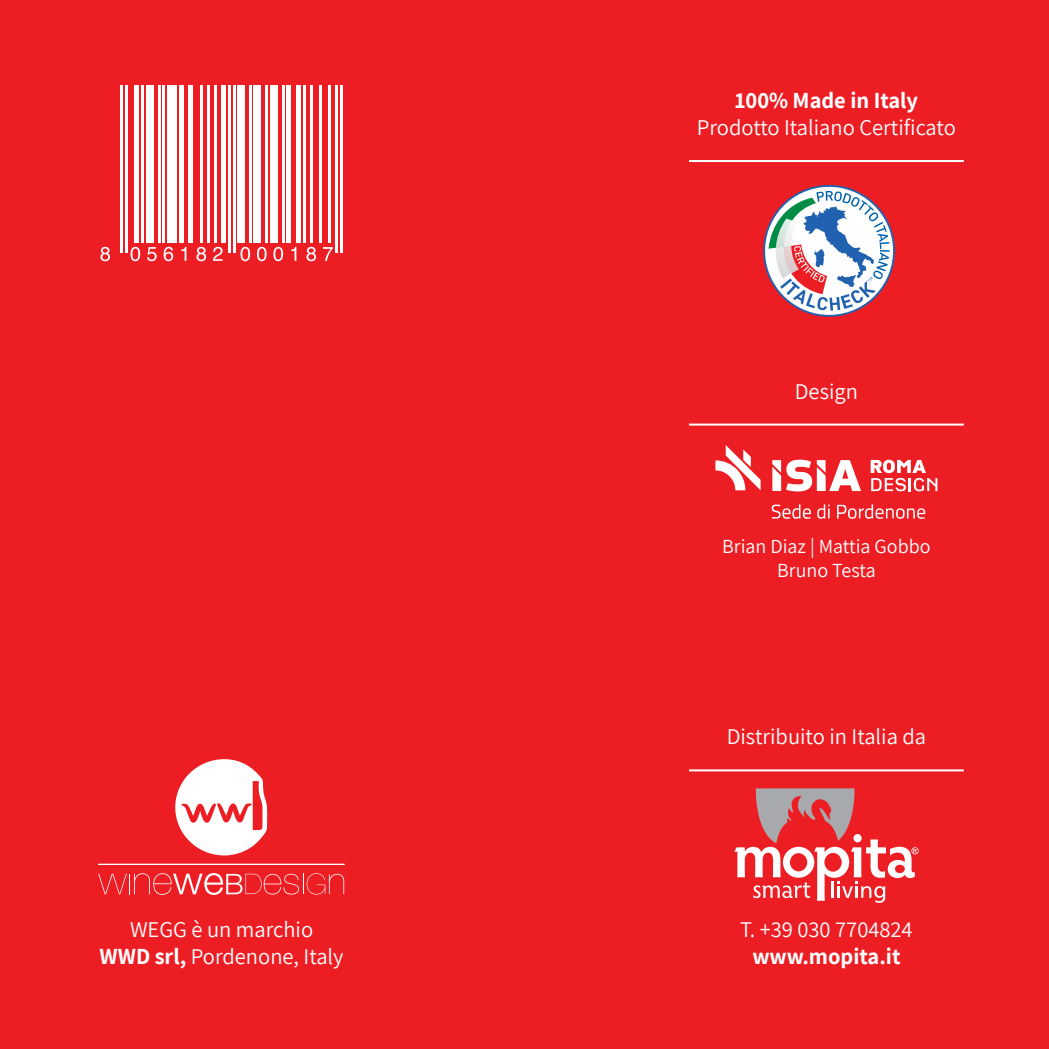
<style>
.page{position:relative;width:1049px;height:1049px;background:#ed1d24}
.page>*{position:absolute;margin:0;border:0;box-sizing:border-box;transform-origin:0 0}
.t1{font:22.5px/27px "Assistant";color:#fff;text-align:center}
.t2{font:700 22.5px "Assistant";color:#fff}
.t3{font:20px/24px "Assistant";color:#fff;text-align:center}
.s1{font-weight:700}
</style>
<div class="page">
<hr style="left:689px;top:424px;width:275px;height:2px;background:#fff">
<svg style="left:715px;top:445px;width:45px;height:45px"></svg>
<svg style="left:772px;top:459px;width:89px;height:33px"></svg>
<svg style="left:771px;top:504px;width:40px;height:15px"></svg>
<svg style="left:871px;top:460px;width:66px;height:31px"></svg>
<svg style="left:837px;top:504px;width:88px;height:15px"></svg>
<svg style="left:817px;top:504px;width:12px;height:15px"></svg>
<hr style="left:689px;top:160px;width:275px;height:2px;background:#fff">
<svg style="left:763px;top:185px;width:132px;height:132px"></svg>
<svg style="left:175px;top:759px;width:92px;height:96px"></svg>
<svg style="left:98px;top:873px;width:246px;height:22px"></svg>
<div style="left:98px;top:864px;width:247px;height:1px;border:1px solid #fff"></div>
<hr style="left:689px;top:769px;width:275px;height:2px;background:#fff">
<svg style="left:734px;top:788px;width:184px;height:115px"></svg>
<hr style="left:121px;top:85px;width:2px;height:167px;background:#fff">
<hr style="left:125px;top:85px;width:3px;height:167px;background:#fff">
<hr style="left:135px;top:85px;width:4px;height:157px;background:#fff">
<hr style="left:142px;top:85px;width:2px;height:157px;background:#fff">
<div style="left:146px;top:85px;width:7px;height:157px;background:#fff"></div>
<hr style="left:158px;top:85px;width:2px;height:157px;background:#fff">
<hr style="left:163px;top:85px;width:2px;height:157px;background:#fff">
<div style="left:167px;top:85px;width:10px;height:157px;background:#fff"></div>
<div style="left:179px;top:85px;width:5px;height:157px;background:#fff"></div>
<div style="left:188px;top:85px;width:5px;height:157px;background:#fff"></div>
<hr style="left:200px;top:85px;width:2px;height:157px;background:#fff">
<hr style="left:207px;top:85px;width:2px;height:157px;background:#fff">
<hr style="left:214px;top:85px;width:2px;height:157px;background:#fff">
<div style="left:221px;top:85px;width:5px;height:157px;background:#fff"></div>
<svg style="left:100px;top:247px;width:10px;height:14px"></svg>
<svg style="left:131px;top:247px;width:9px;height:14px"></svg>
<svg style="left:147px;top:247px;width:10px;height:14px"></svg>
<svg style="left:164px;top:247px;width:9px;height:14px"></svg>
<svg style="left:181px;top:247px;width:5px;height:14px"></svg>
<svg style="left:196px;top:247px;width:10px;height:14px"></svg>
<svg style="left:213px;top:247px;width:10px;height:14px"></svg>
<hr style="left:228px;top:85px;width:2px;height:167px;background:#fff">
<hr style="left:233px;top:85px;width:2px;height:167px;background:#fff">
<div style="left:237px;top:85px;width:7px;height:157px;background:#fff"></div>
<hr style="left:249px;top:85px;width:3px;height:157px;background:#fff">
<div style="left:254px;top:85px;width:7px;height:157px;background:#fff"></div>
<hr style="left:266px;top:85px;width:2px;height:157px;background:#fff">
<div style="left:270px;top:85px;width:7px;height:157px;background:#fff"></div>
<hr style="left:282px;top:85px;width:2px;height:157px;background:#fff">
<hr style="left:287px;top:85px;width:4px;height:157px;background:#fff">
<div style="left:296px;top:85px;width:5px;height:157px;background:#fff"></div>
<hr style="left:303px;top:85px;width:2px;height:157px;background:#fff">
<hr style="left:310px;top:85px;width:2px;height:157px;background:#fff">
<hr style="left:319px;top:85px;width:3px;height:157px;background:#fff">
<hr style="left:329px;top:85px;width:2px;height:157px;background:#fff">
<svg style="left:240px;top:247px;width:10px;height:14px"></svg>
<svg style="left:257px;top:247px;width:10px;height:14px"></svg>
<svg style="left:273px;top:247px;width:10px;height:14px"></svg>
<svg style="left:291px;top:247px;width:5px;height:14px"></svg>
<svg style="left:306px;top:247px;width:10px;height:14px"></svg>
<svg style="left:323px;top:247px;width:10px;height:14px"></svg>
<hr style="left:336px;top:85px;width:2px;height:167px;background:#fff">
<hr style="left:340px;top:85px;width:3px;height:167px;background:#fff">
<p class="t1" style="left:100px;top:915px;width:245px">WEGG è un marchio<br><span class="s1">WWD srl,</span> Pordenone, Italy</p>
<p class="t2" style="left:735px;top:85px;width:185px">100% Made in Italy</p>
<p class="t1" style="left:697px;top:113px;width:260px">Prodotto Italiano Certificato</p>
<p class="t1" style="left:795px;top:376px;width:65px">Design</p>
<p class="t3" style="left:722px;top:534px;width:210px">Brian Diaz | Mattia Gobbo<br>Bruno Testa</p>
<p class="t1" style="left:727px;top:722px;width:201px">Distribuito in Italia da</p>
<p class="t1" style="left:740px;top:915px;width:174px">T. +39 030 7704824</p>
<p class="t2" style="left:752px;top:941px;width:150px">www.mopita.it</p>
</div>
